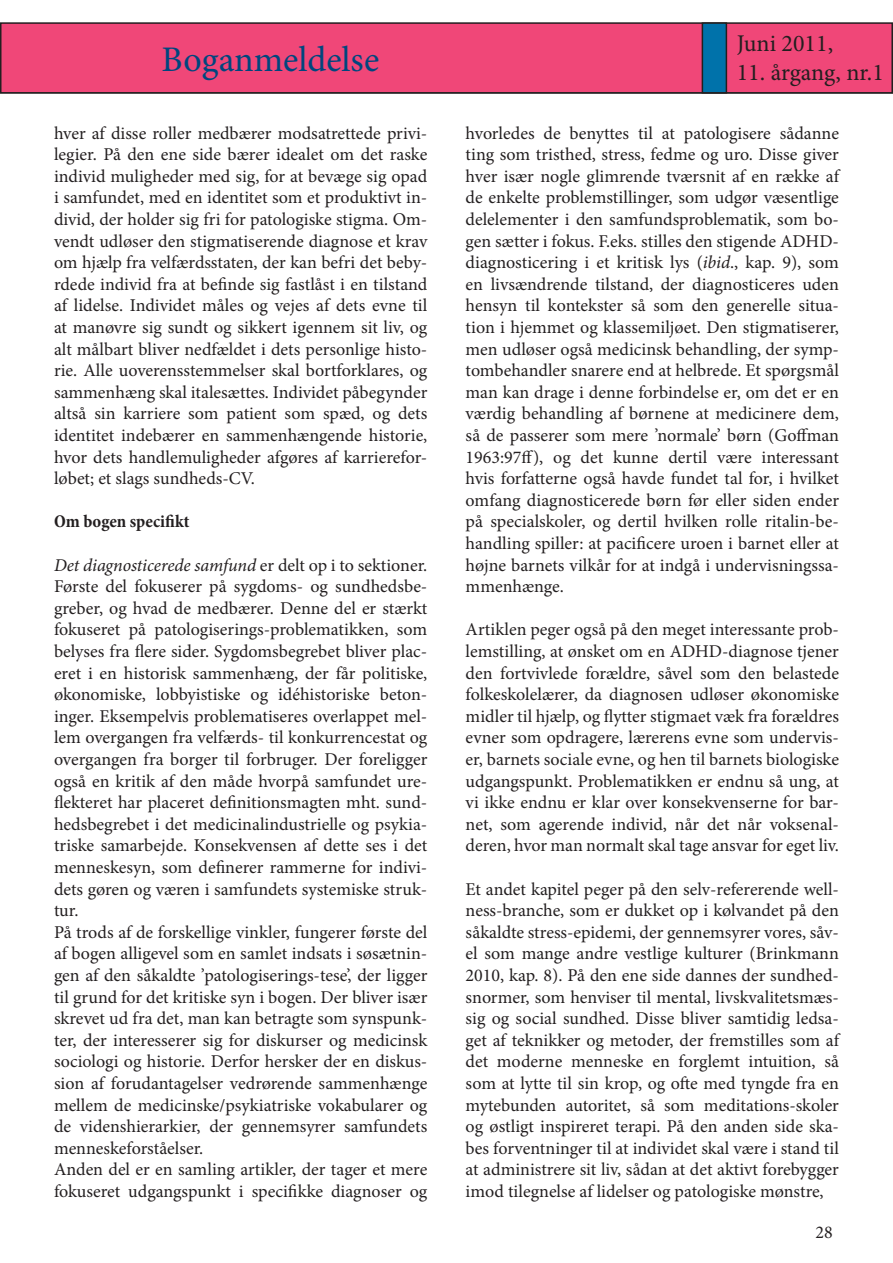
<style>
.page{position:relative;width:893px;height:1263px;background:#fff}
.page>*{position:absolute;margin:0;border:0;box-sizing:border-box;transform-origin:0 0}
.t1{font:36px "Minion Pro";color:#00467e}
.t2{font:24px "Minion Pro";color:#231f20}
.t3{font:18px/21.6px "Minion Pro";color:#231f20;text-align:justify}
.t4{font:700 condensed 18px "Minion Pro";color:#231f20}
.s1{font-style:italic}
</style>
<div class="page">
<div style="left:1px;top:23px;width:891px;height:70px;background:#f04778"></div>
<div style="left:0;top:22px;width:893px;height:72px;border:2px solid #231f20"></div>
<div style="left:702px;top:23px;width:24px;height:70px;background:#0072aa"></div>
<div style="left:702px;top:22px;width:25px;height:72px;border:2px solid #231f20"></div>
<p class="t1" style="left:162px;top:35px;width:219px">Boganmeldelse</p>
<p class="t3" style="left:54px;top:122px;width:375px">hver af disse roller medbærer modsatrettede privi&shy;legier. På den ene side bærer idealet om det raske individ muligheder med sig, for at bevæge sig opad i samfundet, med en identitet som et produktivt in&shy;divid, der holder sig fri for patologiske stigma. Om&shy;vendt udløser den stigmatiserende diagnose et krav om hjælp fra velfærdsstaten, der kan befri det beby&shy;rdede individ fra at befinde sig fastlåst i en tilstand af lidelse. Individet måles og vejes af dets evne til at manøvre sig sundt og sikkert igennem sit liv, og alt målbart bliver nedfældet i dets personlige histo&shy;rie. Alle uoverensstemmelser skal bortforklares, og sammenhæng skal italesættes. Individet påbegynder altså sin karriere som patient som spæd, og dets identitet indebærer en sammenhængende historie, hvor dets handlemuligheder afgøres af karrierefor&shy;løbet; et slags sundheds-CV.</p>
<p class="t4" style="left:54px;top:509px;width:137px">Om bogen specifikt</p>
<p class="t3" style="left:54px;top:554px;width:375px"><span class="s1">Det diagnosticerede samfund</span> er delt op i to sektioner.<br>Første del fokuserer på sygdoms- og sundhedsbe&shy;greber, og hvad de medbærer. Denne del er stærkt fokuseret på patologiserings-problematikken, som belyses fra flere sider. Sygdomsbegrebet bliver plac&shy;eret i en historisk sammenhæng, der får politiske, økonomiske, lobbyistiske og idéhistoriske beton&shy;inger. Eksempelvis problematiseres overlappet mel&shy;lem overgangen fra velfærds- til konkurrencestat og overgangen fra borger til forbruger. Der foreligger også en kritik af den måde hvorpå samfundet ure&shy;flekteret har placeret definitionsmagten mht. sund&shy;hedsbegrebet i det medicinalindustrielle og psykia&shy;triske samarbejde. Konsekvensen af dette ses i det menneskesyn, som definerer rammerne for indivi&shy;dets gøren og væren i samfundets systemiske struk&shy;tur.</p>
<p class="t3" style="left:54px;top:921px;width:375px">På trods af de forskellige vinkler, fungerer første del af bogen alligevel som en samlet indsats i søsætnin&shy;gen af den såkaldte ’patologiserings-tese’, der ligger til grund for det kritiske syn i bogen. Der bliver især skrevet ud fra det, man kan betragte som synspunk&shy;ter, der interesserer sig for diskurser og medicinsk sociologi og historie. Derfor hersker der en diskus&shy;sion af forudantagelser vedrørende sammenhænge mellem de medicinske/psykiatriske vokabularer og de videnshierarkier, der gennemsyrer samfundets menneskeforståelser.</p>
<p class="t3" style="left:54px;top:1159px;width:375px">Anden del er en samling artikler, der tager et mere fokuseret udgangspunkt i specifikke diagnoser og</p>
<h2 class="t2" style="left:737px;top:28px;width:98px">Juni 2011,</h2>
<h2 class="t2" style="left:737px;top:57px;width:149px">11. årgang, nr.1</h2>
<p class="t3" style="left:466px;top:122px;width:375px">hvorledes de benyttes til at patologisere sådanne ting som tristhed, stress, fedme og uro. Disse giver hver især nogle glimrende tværsnit af en række af de enkelte problemstillinger, som udgør væsentlige delelementer i den samfundsproblematik, som bo&shy;gen sætter i fokus. F.eks. stilles den stigende ADHD&shy;diagnosticering i et kritisk lys (<span class="s1">ibid</span>., kap. 9), som en livsændrende tilstand, der diagnosticeres uden hensyn til kontekster så som den generelle situa&shy;tion i hjemmet og klassemiljøet. Den stigmatiserer, men udløser også medicinsk behandling, der symp&shy;tombehandler snarere end at helbrede. Et spørgsmål man kan drage i denne forbindelse er, om det er en værdig behandling af børnene at medicinere dem, så de passerer som mere ’normale’ børn (Goffman 1963:97ff), og det kunne dertil være interessant hvis forfatterne også havde fundet tal for, i hvilket omfang diagnosticerede børn før eller siden ender på specialskoler, og dertil hvilken rolle ritalin-be&shy;handling spiller: at pacificere uroen i barnet eller at højne barnets vilkår for at indgå i undervisningssa&shy;mmenhænge.</p>
<p class="t3" style="left:466px;top:619px;width:375px">Artiklen peger også på den meget interessante prob&shy;lemstilling, at ønsket om en ADHD-diagnose tjener den fortvivlede forældre, såvel som den belastede folkeskolelærer, da diagnosen udløser økonomiske midler til hjælp, og flytter stigmaet væk fra forældres evner som opdragere, lærerens evne som undervis&shy;er, barnets sociale evne, og hen til barnets biologiske udgangspunkt. Problematikken er endnu så ung, at vi ikke endnu er klar over konsekvenserne for bar&shy;net, som agerende individ, når det når voksenal&shy;deren, hvor man normalt skal tage ansvar for eget liv.</p>
<p class="t3" style="left:466px;top:878px;width:375px">Et andet kapitel peger på den selv-refererende well&shy;ness-branche, som er dukket op i kølvandet på den såkaldte stress-epidemi, der gennemsyrer vores, såv&shy;el som mange andre vestlige kulturer (Brinkmann 2010, kap. 8). På den ene side dannes der sundhed&shy;snormer, som henviser til mental, livskvalitetsmæs&shy;sig og social sundhed. Disse bliver samtidig ledsa&shy;get af teknikker og metoder, der fremstilles som af det moderne menneske en forglemt intuition, så som at lytte til sin krop, og ofte med tyngde fra en mytebunden autoritet, så som meditations-skoler og østligt inspireret terapi. På den anden side ska&shy;bes forventninger til at individet skal være i stand til at administrere sit liv, sådan at det aktivt forebygger imod tilegnelse af lidelser og patologiske mønstre,</p>
<p class="t3" style="left:816px;top:1221px;width:19px">28</p>
</div>
